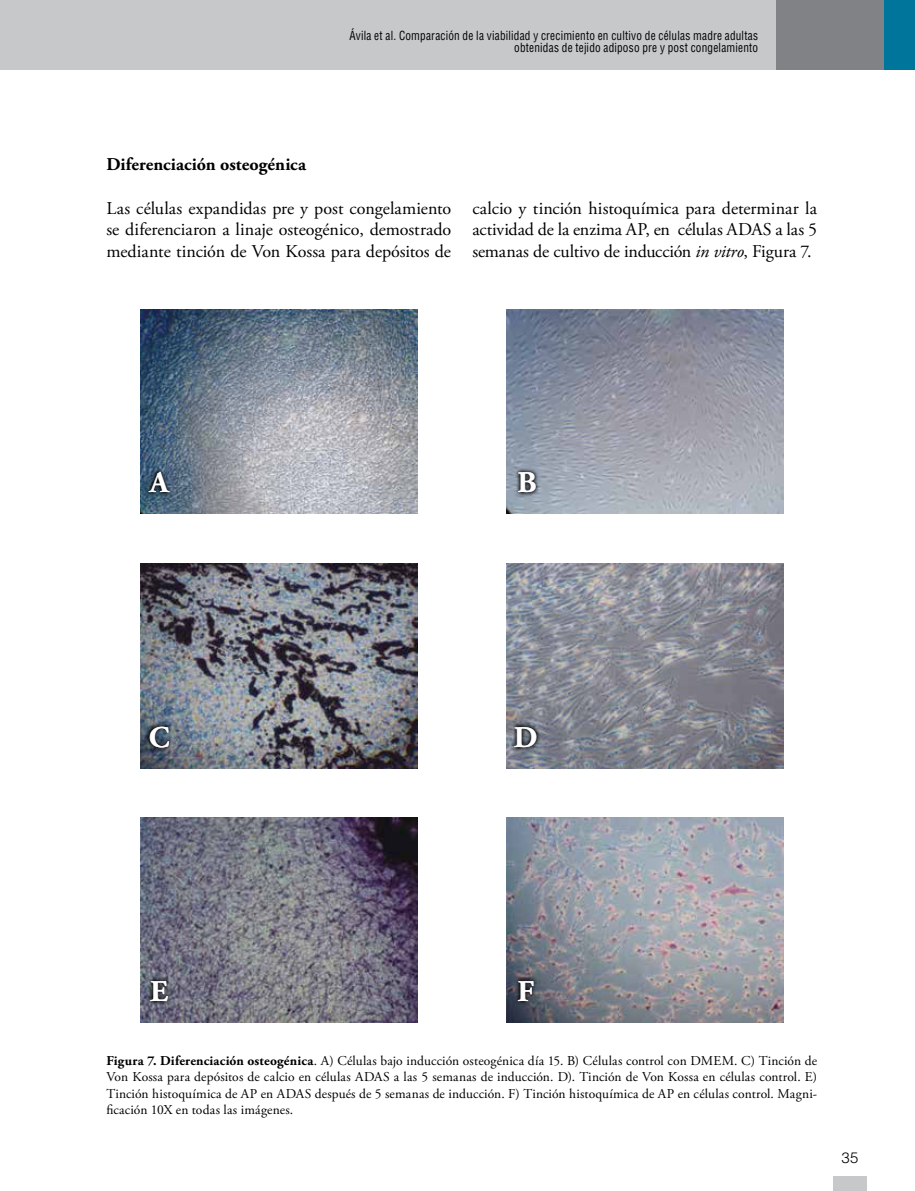
<style>
.page{position:relative;width:915px;height:1191px;background:#fff}
.page>*{position:absolute;margin:0;border:0;box-sizing:border-box;transform-origin:0 0}
.t1{font:700 30px "Adobe Garamond Pro";color:#fff}
.t2{font:18px/21.6px "Adobe Garamond Pro";letter-spacing:-.005em;color:#000;text-align:justify}
.t3{font:700 18px "Adobe Garamond Pro";letter-spacing:.005em;color:#000}
.t4{font:300 15px "Helvetica LT Std";color:#000}
.t5{font:13.5px/16.2px "Adobe Garamond Pro";letter-spacing:.01em;color:#000;text-align:justify}
.t6{font:condensed 12.3px/12px "Helvetica LT Std";letter-spacing:.015em;color:#000;text-align:right;scale:.92 1}
.s1{font-style:italic}
.s2{font-weight:700}
</style>
<div class="page">
<div style="left:0;top:0;width:914px;height:70px;background:#c7c8ca"></div>
<div style="left:776px;top:0;width:113px;height:70px;background:#808285"></div>
<div style="left:883px;top:0;width:31px;height:70px;background:#00759b"></div>
<img style="left:141px;top:564px;width:276px;height:204px">
<img style="left:507px;top:564px;width:276px;height:204px">
<img style="left:141px;top:310px;width:276px;height:204px">
<img style="left:507px;top:310px;width:276px;height:204px">
<img style="left:141px;top:818px;width:276px;height:204px">
<img style="left:507px;top:818px;width:276px;height:204px">
<div style="left:145px;top:467px;width:28px;height:29px;background:#000;opacity:.75"></div>
<div style="left:514px;top:468px;width:26px;height:28px;background:#000;opacity:.75"></div>
<div style="left:145px;top:722px;width:28px;height:29px;background:#000;opacity:.75"></div>
<div style="left:510px;top:722px;width:31px;height:29px;background:#000;opacity:.75"></div>
<div style="left:146px;top:976px;width:26px;height:29px;background:#000;opacity:.75"></div>
<div style="left:514px;top:976px;width:23px;height:29px;background:#000;opacity:.75"></div>
<div style="left:833px;top:1175px;width:33px;height:16px;background:#c7c8ca"></div>
<p class="t6" style="left:349px;top:30px;width:445px">Ávila et al. Comparación de la viabilidad y crecimiento en cultivo de células madre adultas obtenidas de tejido adiposo pre y post congelamiento</p>
<h2 class="t3" style="left:106px;top:154px;width:201px">Diferenciación osteogénica</h2>
<h2 class="t2" style="left:106px;top:198px;width:346px">Las células expandidas pre y post congelamiento se diferenciaron a linaje osteogénico, demostrado mediante tinción de Von Kossa para depósitos de</h2>
<h2 class="t2" style="left:472px;top:198px;width:346px">calcio y tinción histoquímica para determinar la actividad de la enzima AP, en células ADAS a las 5 semanas de cultivo de inducción <span class="s1">in vitro</span>, Figura 7.</h2>
<h1 class="t1" style="left:150px;top:465px;width:20px">A</h1>
<h1 class="t1" style="left:517px;top:465px;width:21px">B</h1>
<h1 class="t1" style="left:149px;top:719px;width:22px">C</h1>
<h1 class="t1" style="left:513px;top:719px;width:25px">D</h1>
<h1 class="t1" style="left:150px;top:973px;width:19px">E</h1>
<h1 class="t1" style="left:517px;top:973px;width:18px">F</h1>
<p class="t5" style="left:106px;top:1053px;width:712px"><span class="s2">Figura 7. Diferenciación osteogénica</span>. A) Células bajo inducción osteogénica día 15. B) Células control con DMEM. C) Tinción de Von Kossa para depósitos de calcio en células ADAS a las 5 semanas de inducción. D). Tinción de Von Kossa en células control. E)<br>Tinción histoquímica de AP en ADAS después de 5 semanas de inducción. F) Tinción histoquímica de AP en células control. Magni&shy;ficación 10X en todas las imágenes.</p>
<p class="t4" style="left:841px;top:1148px;width:18px">35</p>
</div>
